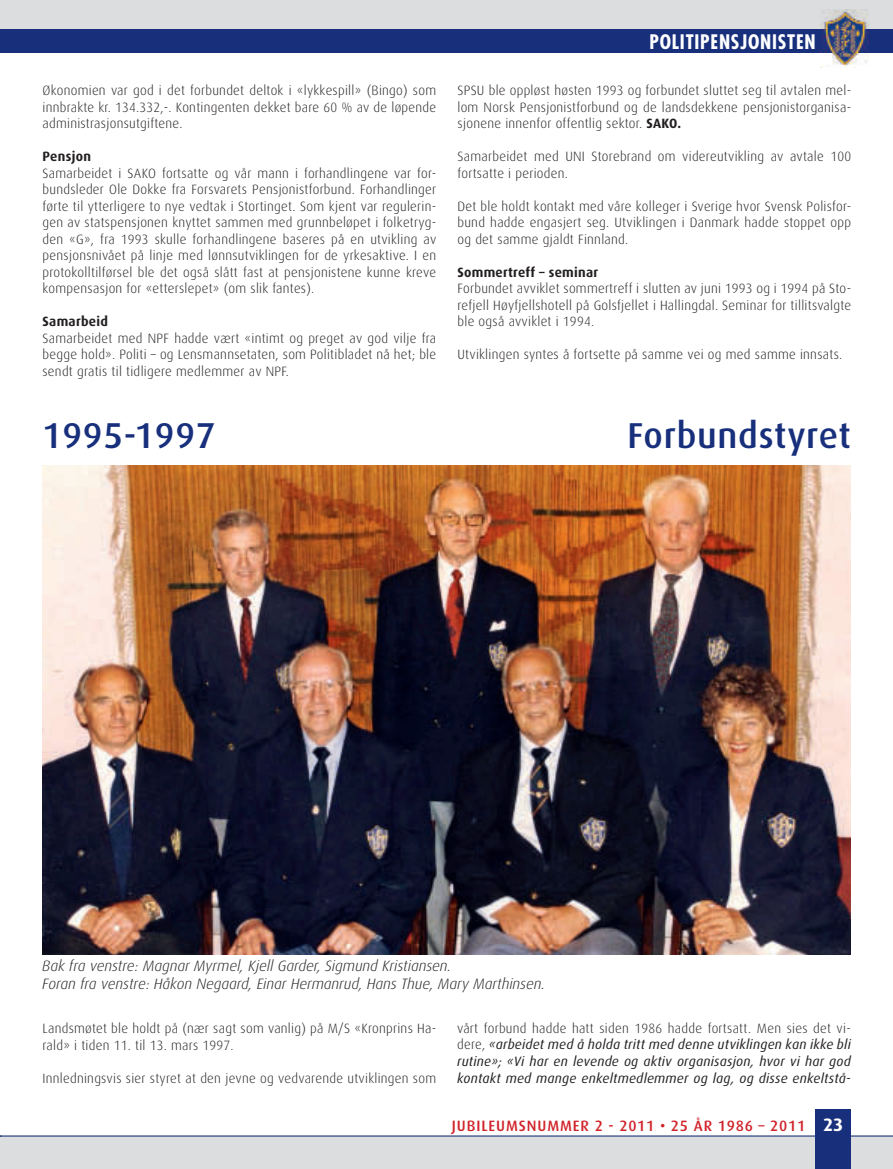
<style>
.page{position:relative;width:893px;height:1169px;background:#fff}
.page>*{position:absolute;margin:0;border:0;box-sizing:border-box;transform-origin:0 0}
.t1{font:500 36px "Dax OT";letter-spacing:.02em;color:#18307c}
.t2{font:700 condensed 19.5px "Futura";letter-spacing:.04em;color:#fff}
.t3{font:italic 300 15px/18px "Dax OT";color:#231f20}
.t4{font:500 15px "Dax OT";letter-spacing:.06em;color:#d1232a}
.t5{font:300 13.5px/16.5px "Dax OT";letter-spacing:.02em;color:#231f20;text-align:justify}
.t6{font:italic 13.5px/16.5px "Dax OT";letter-spacing:.02em;color:#231f20;text-align:justify}
.t7{font:700 13.5px "Dax OT";letter-spacing:.02em;color:#231f20}
.s1{font-weight:700}
.s2{font-weight:300;font-style:normal}
.s3{font-weight:700;font-size:18px;color:#fff}
</style>
<div class="page">
<div style="left:0;top:1135px;width:892px;height:34px;background:#dcdddf"></div>
<div style="left:1px;top:0;width:891px;height:39px;background:#dcdddf"></div>
<hr style="left:0;top:0;width:1px;height:39px;background:#dcdddf">
<svg style="left:0;top:29px;width:1px;height:24px"></svg>
<div style="left:1px;top:29px;width:891px;height:24px;background:#18307c"></div>
<img style="left:820px;top:10px;width:47px;height:58px">
<div style="left:815px;top:1109px;width:35px;height:60px;background:#18307c"></div>
<hr style="left:0;top:1135px;width:892px;height:1px;background:#18307c">
<img style="left:42px;top:465px;width:808px;height:489px">
<p class="t5" style="left:42px;top:80px;width:395px">Økonomien var god i det forbundet deltok i «lykkespill» (Bingo) som innbrakte kr. 134.332,-. Kontingenten dekket bare 60 % av de løpende administrasjonsutgiftene.</p>
<p class="t7" style="left:42px;top:143px;width:50px">Pensjon</p>
<p class="t5" style="left:42px;top:162px;width:395px">Samarbeidet i SAKO fortsatte og vår mann i forhandlingene var for&shy;bundsleder Ole Dokke fra Forsvarets Pensjonistforbund. Forhandlinger førte til ytterligere to nye vedtak i Stortinget. Som kjent var regulerin&shy;gen av statspensjonen knyttet sammen med grunnbeløpet i folketryg&shy;den «G», fra 1993 skulle forhandlingene baseres på en utvikling av pensjonsnivået på linje med lønnsutviklingen for de yrkesaktive. I en protokolltilførsel ble det også slått fast at pensjonistene kunne kreve kompensasjon for «etterslepet» (om slik fantes).</p>
<p class="t7" style="left:42px;top:308px;width:67px">Samarbeid</p>
<p class="t5" style="left:42px;top:327px;width:395px">Samarbeidet med NPF hadde vært «intimt og preget av god vilje fra begge hold». Politi – og Lensmannsetaten, som Politibladet nå het; ble sendt gratis til tidligere medlemmer av NPF.</p>
<h1 class="t1" style="left:42px;top:401px;width:175px">1995-1997</h1>
<h2 class="t2" style="left:649px;top:29px;width:168px">POLITIPENSJONISTEN</h2>
<p class="t5" style="left:457px;top:80px;width:395px">SPSU ble oppløst høsten 1993 og forbundet sluttet seg til avtalen mel&shy;lom Norsk Pensjonistforbund og de landsdekkene pensjonistorganisa&shy;sjonene innenfor offentlig sektor. <span class="s1">SAKO.</span></p>
<p class="t5" style="left:457px;top:146px;width:395px">Samarbeidet med UNI Storebrand om videreutvikling av avtale 100 fortsatte i perioden.</p>
<p class="t5" style="left:457px;top:195px;width:395px">Det ble holdt kontakt med våre kolleger i Sverige hvor Svensk Polisfor&shy;bund hadde engasjert seg. Utviklingen i Danmark hadde stoppet opp og det samme gjaldt Finnland.</p>
<p class="t7" style="left:457px;top:259px;width:142px">Sommertreff – seminar</p>
<p class="t5" style="left:457px;top:278px;width:395px">Forbundet avviklet sommertreff i slutten av juni 1993 og i 1994 på Sto&shy;refjell Høyfjellshotell på Golsfjellet i Hallingdal. Seminar for tillitsvalgte ble også avviklet i 1994.</p>
<p class="t5" style="left:457px;top:344px;width:386px">Utviklingen syntes å fortsette på samme vei og med samme innsats.</p>
<h1 class="t1" style="left:627px;top:401px;width:225px">Forbundstyret</h1>
<p class="t3" style="left:42px;top:954px;width:504px">Bak fra venstre: Magnar Myrmel, Kjell Garder, Sigmund Kristiansen.<br>Foran fra venstre: Håkon Negaard, Einar Hermanrud, Hans Thue, Mary Marthinsen.</p>
<p class="t5" style="left:42px;top:1017px;width:395px">Landsmøtet ble holdt på (nær sagt som vanlig) på M/S «Kronprins Ha&shy;rald» i tiden 11. til 13. mars 1997.</p>
<p class="t5" style="left:42px;top:1067px;width:395px">Innledningsvis sier styret at den jevne og vedvarende utviklingen som</p>
<p class="t6" style="left:457px;top:1017px;width:395px"><span class="s2">vårt forbund hadde hatt siden 1986 hadde fortsatt. Men sies det vi&shy;dere,</span> «arbeidet med å holda tritt med denne utviklingen kan ikke bli rutine»; «Vi har en levende og aktiv organisasjon, hvor vi har god kontakt med mange enkeltmedlemmer og lag, og disse enkeltstå-</p>
<p class="t4" style="left:451px;top:1111px;width:393px">JUBILEUMSNUMMER 2 - 2011 • 25 ÅR 1986 – 2011 <span class="s3">23</span></p>
</div>
